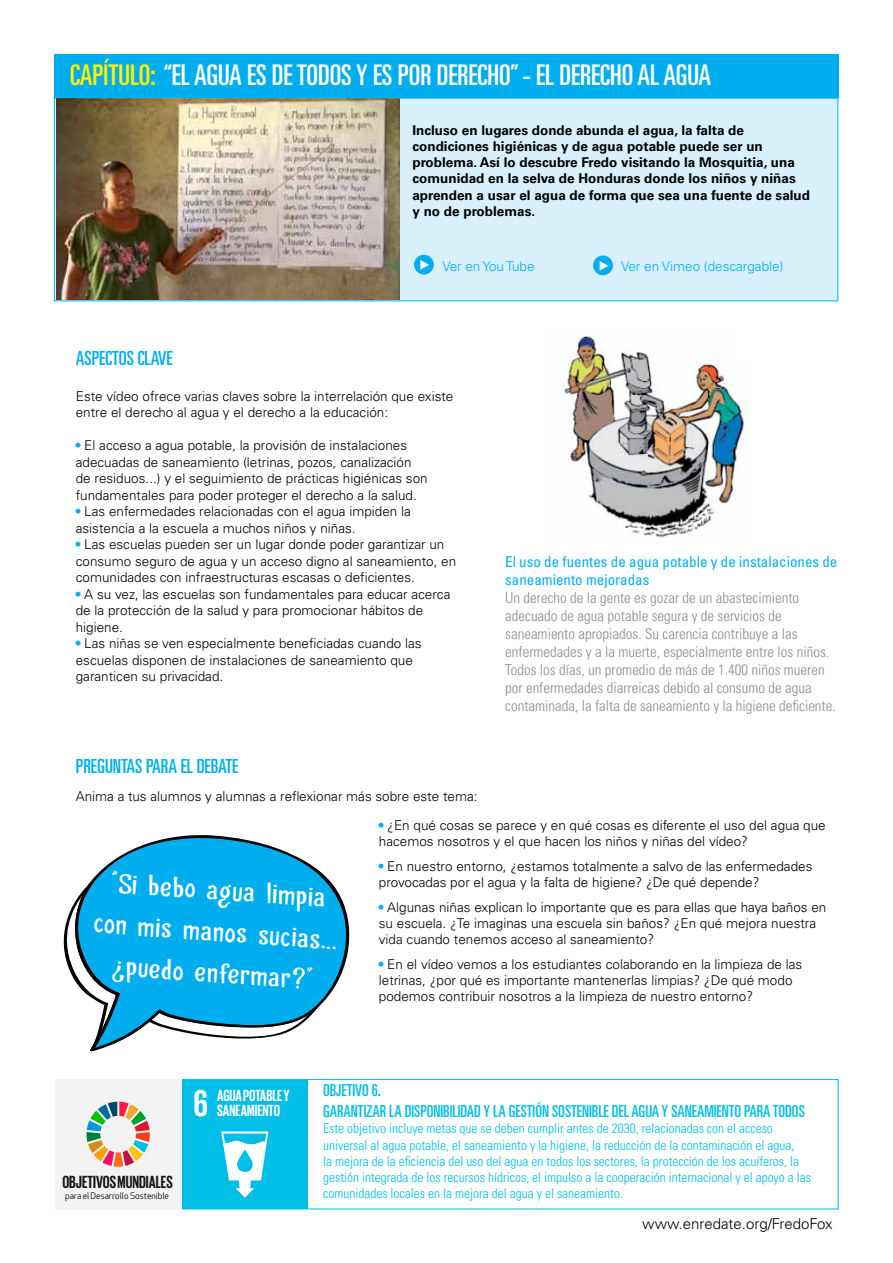
<style>
.page{position:relative;width:893px;height:1263px;background:#fff}
.page>*{position:absolute;margin:0;border:0;box-sizing:border-box;transform-origin:0 0}
.t1{font:34.5px/41.4px "Palitoon";color:#fff;text-align:center}
.t2{font:ultra-condensed 28.5px "Univers LT Std";color:#fff}
.t3{font:ultra-condensed 19.5px "Univers LT Std";color:#00aeef}
.t4{font:700 18px "Giorgio Sans";color:#161616}
.t5{font:ultra-condensed 16.5px/21.6px "Univers LT Std";color:#00bee5}
.t6{font:700 16.5px/15.1px "Giorgio Sans";color:#fff}
.t7{font:300 condensed 15px/18px "Univers LT Std";color:#8a8c8e}
.t8{font:condensed 15px/18px "Univers LT Std";color:#00aeef}
.t9{font:300 15px "Univers LT Std";color:#000}
.t10{font:300 13.5px/16.5px "Univers LT Std";color:#000}
.t11{font:300 condensed 13.5px/16.2px "Univers LT Std";color:#00bee5}
.t12{font:700 13.5px/16.2px "Univers LT Std";color:#000}
.t13{font:300 13.5px "Univers LT Std";color:#00aeef}
.t14{font:8.85px "Apex New";color:#000}
.s1{color:#fff200}
.s2{color:#fff}
.s3{font-weight:700;color:#00aeef}
</style>
<div class="page">
<img style="left:564px;top:336px;width:184px;height:202px">
<div style="left:738px;top:325px;width:15px;height:35px;background:#fff;border-radius:50%"></div>
<div style="left:54px;top:98px;width:784px;height:203px;background:#d7f0fc"></div>
<div style="left:54px;top:54px;width:785px;height:44px;background:#00aeef"></div>
<div style="left:181px;top:1079px;width:127px;height:130px;background:#00bee5"></div>
<svg style="left:194px;top:1090px;width:13px;height:26px"></svg>
<svg style="left:221px;top:1131px;width:47px;height:67px"></svg>
<div style="left:181px;top:1079px;width:658px;height:130px;border:1px solid #00bee5"></div>
<img style="left:57px;top:99px;width:343px;height:201px">
<div style="left:55px;top:1079px;width:126px;height:130px;background:#f3f3f3"></div>
<svg style="left:87px;top:1102px;width:63px;height:65px"></svg>
<div style="left:594px;top:256px;width:18px;height:19px;background:#00aeef;border-radius:50%"></div>
<div style="left:593px;top:256px;width:20px;height:19px;border:1px solid #00aeef;border-radius:50%"></div>
<div style="left:414px;top:255px;width:19px;height:19px;background:#00aeef;border-radius:50%"></div>
<div style="left:414px;top:255px;width:20px;height:19px;border:1px solid #00aeef;border-radius:50%"></div>
<svg style="left:63px;top:835px;width:287px;height:216px;fill:#00aeef"></svg>
<h2 class="t2" style="left:70px;top:59px;width:239px"><span class="s1">CAPÍTULO:</span> “EL AGUA ES DE TODOS</h2>
<h2 class="t2" style="left:356px;top:59px;width:357px">Y ES POR DERECHO” - EL DERECHO AL AGUA</h2>
<p class="t12" style="left:412px;top:122px;width:399px">Incluso en lugares donde abunda el agua, la falta de condiciones higiénicas y de agua potable puede ser un problema. Así lo descubre Fredo visitando la Mosquitia, una comunidad en la selva de Honduras donde los niños y niñas aprenden a usar el agua de forma que sea una fuente de salud y no de problemas.</p>
<h3 class="t3" style="left:76px;top:347px;width:38px">ASPECTOS</h3>
<h3 class="t3" style="left:138px;top:347px;width:36px">CLAV E</h3>
<p class="t13" style="left:420px;top:258px;width:117px"><sup>◆</sup> Ver en You Tube</p>
<p class="t13" style="left:599px;top:258px;width:186px"><span class="s2">◆</span> Ver en Vimeo (descargable)</p>
<p class="t10" style="left:76px;top:388px;width:379px">Este vídeo ofrece varias claves sobre la interrelación que existe entre el derecho al agua y el derecho a la educación:</p>
<p class="t10" style="left:76px;top:437px;width:353px"><span class="s3">•</span> El acceso a agua potable, la provisión de instalaciones adecuadas de saneamiento (letrinas, pozos, canalización de residuos...) y el seguimiento de prácticas higiénicas son fundamentales para poder proteger el derecho a la salud.</p>
<p class="t10" style="left:76px;top:503px;width:337px"><span class="s3">•</span> Las enfermedades relacionadas con el agua impiden la asistencia a la escuela a muchos niños y niñas.</p>
<p class="t10" style="left:76px;top:536px;width:382px"><span class="s3">•</span> Las escuelas pueden ser un lugar donde poder garantizar un consumo seguro de agua y un acceso digno al saneamiento, en comunidades con infraestructuras escasas o deficientes.</p>
<p class="t10" style="left:76px;top:586px;width:376px"><span class="s3">•</span> A su vez, las escuelas son fundamentales para educar acerca de la protección de la salud y para promocionar hábitos de higiene.</p>
<p class="t10" style="left:76px;top:635px;width:347px"><span class="s3">•</span> Las niñas se ven especialmente beneficiadas cuando las escuelas disponen de instalaciones de saneamiento que garanticen su privacidad.</p>
<h3 class="t3" style="left:76px;top:755px;width:164px">PREGUNTAS PARA EL DEBATE</h3>
<p class="t10" style="left:76px;top:787px;width:403px">Anima a tus alumnos y alumnas a reflexionar más sobre este tema:</p>
<p class="t8" style="left:505px;top:552px;width:334px">El uso de fuentes de agua potable y de instalaciones de saneamiento mejoradas</p>
<p class="t7" style="left:505px;top:589px;width:332px">Un derecho de la gente es gozar de un abastecimiento adecuado de agua potable segura y de servicios de saneamiento apropiados. Su carencia contribuye a las enfermedades y a la muerte, especialmente entre los niños.<br>Todos los días, un promedio de más de 1.400 niños mueren por enfermedades diarreicas debido al consumo de agua contaminada, la falta de saneamiento y la higiene deficiente.</p>
<h1 class="t1" style="left:98px;top:860px;width:246px;rotate:4deg">“Si bebo agua limpia con mis manos sucias... ¿puedo enfermar?”</h1>
<p class="t10" style="left:379px;top:817px;width:448px"><span class="s3">•</span> ¿En qué cosas se parece y en qué cosas es diferente el uso del agua que hacemos nosotros y el que hacen los niños y niñas del vídeo?</p>
<p class="t10" style="left:379px;top:858px;width:435px"><span class="s3">•</span> En nuestro entorno, ¿estamos totalmente a salvo de las enfermedades provocadas por el agua y la falta de higiene? ¿De qué depende?</p>
<p class="t10" style="left:379px;top:899px;width:449px"><span class="s3">•</span> Algunas niñas explican lo importante que es para ellas que haya baños en su escuela. ¿Te imaginas una escuela sin baños? ¿En qué mejora nuestra vida cuando tenemos acceso al saneamiento?</p>
<p class="t10" style="left:379px;top:956px;width:425px"><span class="s3">•</span> En el vídeo vemos a los estudiantes colaborando en la limpieza de las letrinas, ¿por qué es importante mantenerlas limpias? ¿De qué modo podemos contribuir nosotros a la limpieza de nuestro entorno?</p>
<h3 class="t4" style="left:62px;top:1173px;width:112px">OBJETIVOS MUNDIALES</h3>
<p class="t14" style="left:65px;top:1190px;width:105px">para el Desarrollo Sostenible</p>
<p class="t6" style="left:217px;top:1087px;width:74px">AGUA POTABLE Y<br>SANEAMIENTO</p>
<p class="t5" style="left:323px;top:1079px;width:133px">OBJETIVO 6.<br>GARANTIZAR LA DISPONIBILIDAD</p>
<p class="t5" style="left:483px;top:1100px;width:297px">Y LA GESTIÓN SOSTENIBLE DEL AGUA Y SANEAMIENTO PARA TODOS</p>
<p class="t11" style="left:323px;top:1120px;width:489px">Este objetivo incluye metas que se deben cumplir antes de 2030, relacionadas con el acceso universal al agua potable, el saneamiento y la higiene, la reducción de la contaminación el agua,<br>la mejora de la eficiencia del uso del agua en todos los sectores, la protección de los acuíferos, la gestión integrada de los recursos hídricos, el impulso a la cooperación internacional y el apoyo a las comunidades locales en la mejora del agua y el saneamiento.</p>
<p class="t9" style="left:642px;top:1214px;width:192px">www.enredate.org/FredoFox</p>
</div>
